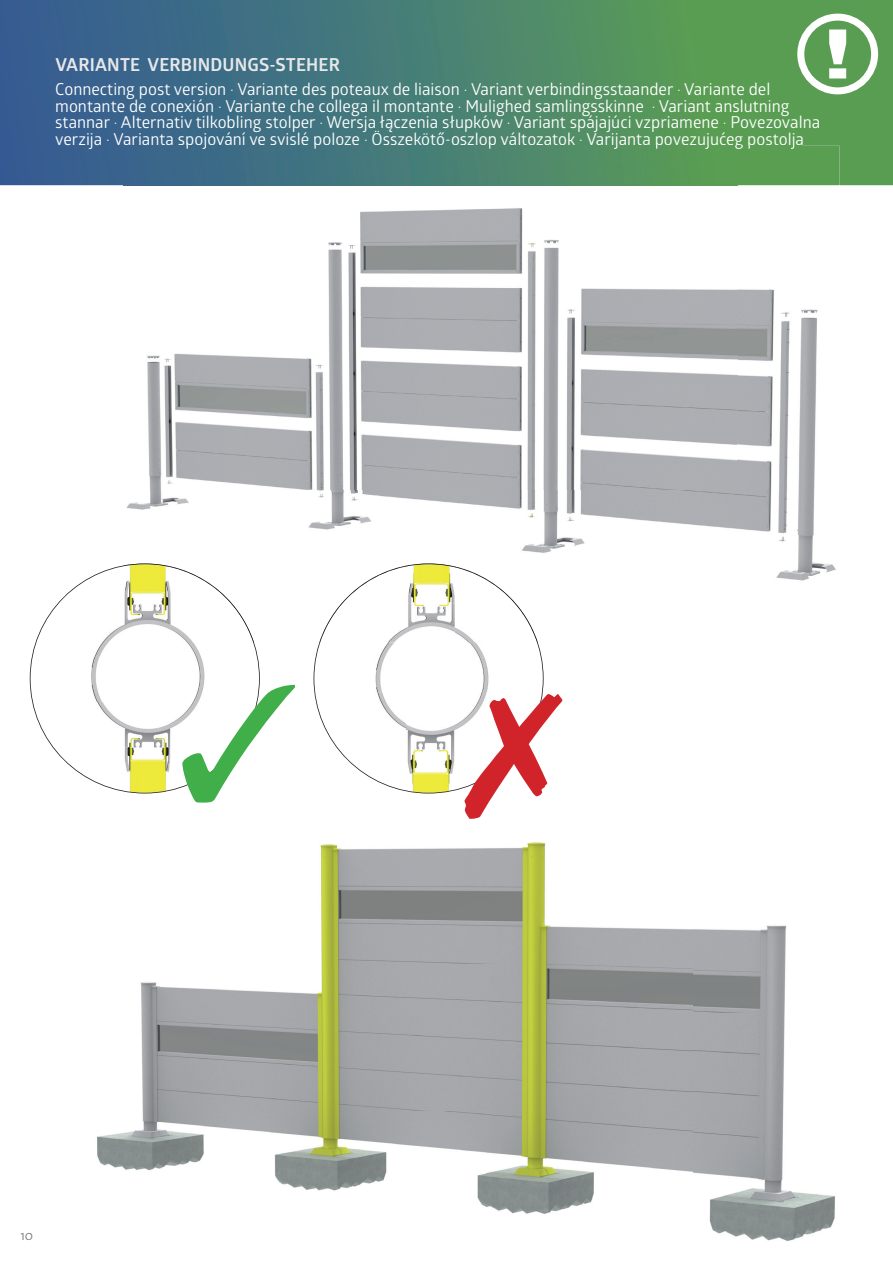
<style>
.page{position:relative;width:893px;height:1263px;background:#fff}
.page>*{position:absolute;margin:0;border:0;box-sizing:border-box;transform-origin:0 0}
.t1{font:700 18px "Glober";letter-spacing:.01em;color:#e6e7e9}
.t2{font:16.5px/16.5px "Glober";color:#fff}
.t3{font:300 13.5px "The Sans";color:#6c6d70}
</style>
<div class="page">
<svg style="left:0;top:0;width:893px;height:185px;background:#498072"></svg>
<div style="left:797px;top:14px;width:81px;height:80px;border:7px solid #fff;border-radius:50%"></div>
<svg style="left:829px;top:30px;width:17px;height:48px"></svg>
<img style="left:97px;top:842px;width:738px;height:399px">
<svg style="left:30px;top:565px;width:230px;height:228px"></svg>
<svg style="left:314px;top:642px;width:230px;height:151px"></svg>
<svg style="left:182px;top:685px;width:113px;height:117px"></svg>
<svg style="left:464px;top:694px;width:98px;height:125px"></svg>
<img style="left:123px;top:149px;width:614px;height:341px">
<img style="left:737px;top:146px;width:102px;height:435px">
<img style="left:126px;top:490px;width:509px;height:102px">
<img style="left:254px;top:592px;width:6px;height:50px">
<img style="left:123px;top:146px;width:680px;height:3px">
<img style="left:123px;top:563px;width:131px;height:79px">
<img style="left:123px;top:564px;width:93px;height:25px">
<img style="left:319px;top:563px;width:219px;height:79px">
<img style="left:455px;top:567px;width:45px;height:22px">
<img style="left:320px;top:603px;width:23px;height:39px">
<p class="t1" style="left:55px;top:51px;width:286px">VARIANTE VERBINDUNGS-STEHER</p>
<p class="t2" style="left:55px;top:81px;width:766px">Connecting post version · Variante des poteaux de liaison · Variant verbindingsstaander · Variante del montante de conexión · Variante che collega il montante · Mulighed samlingsskinne · Variant anslutning stannar · Alternativ tilkobling stolper · Wersja łączenia słupków · Variant spájajúci vzpriamene · Povezovalna verzija · Varianta spojování ve svislé poloze · Összekötő-oszlop változatok · Varijanta povezujućeg postolja</p>
<p class="t3" style="left:20px;top:1224px;width:14px">10</p>
</div>
